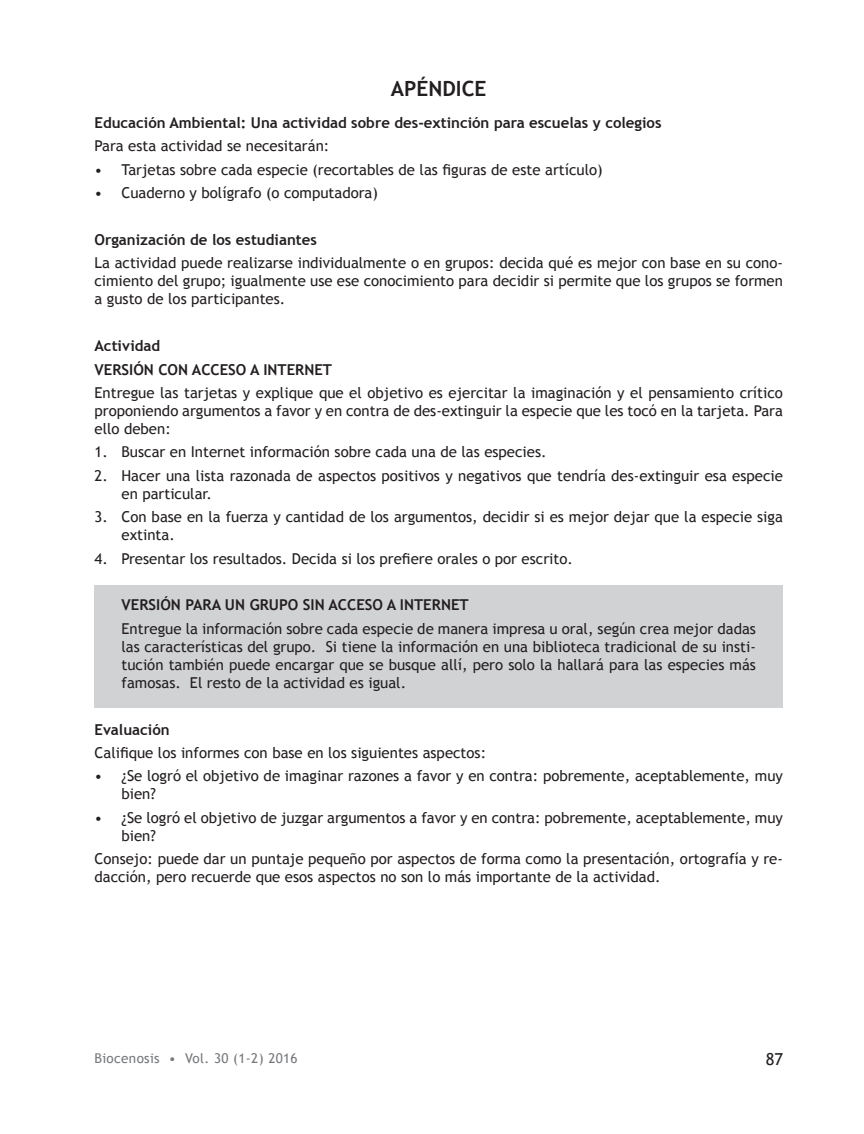
<style>
.page{position:relative;width:864px;height:1134px;background:#fff}
.page>*{position:absolute;margin:0;border:0;box-sizing:border-box;transform-origin:0 0}
._07-Subtitulo_1{font:700 21px "Trebuchet MS";color:#231f20}
.t1{font:16.5px "Trebuchet MS";color:#231f20}
._01A-TEXTO_NORMAL{font:15px/18px "Trebuchet MS";color:#231f20}
._01A-TEXTO_NORMAL-2{font:700 15px "Trebuchet MS";color:#231f20}
.t2{font:13.5px "Trebuchet MS";letter-spacing:.025em;color:#76787b}
</style>
<div class="page">
<div style="left:94px;top:585px;width:689px;height:122px;background:#d1d2d4"></div>
<p class="_07-Subtitulo_1" style="left:391px;top:76px;width:97px">APÉNDICE</p>
<p class="_01A-TEXTO_NORMAL-2" style="left:94px;top:113px;width:569px">Educación Ambiental: Una actividad sobre des-extinción para escuelas y colegios</p>
<p class="_01A-TEXTO_NORMAL" style="left:94px;top:137px;width:236px">Para esta actividad se necesitarán:</p>
<p class="_01A-TEXTO_NORMAL" style="left:94px;top:161px;width:510px">• Tarjetas sobre cada especie (recortables de las figuras de este artículo)</p>
<p class="_01A-TEXTO_NORMAL" style="left:94px;top:184px;width:285px">• Cuaderno y bolígrafo (o computadora)</p>
<p class="_01A-TEXTO_NORMAL-2" style="left:94px;top:230px;width:224px">Organización de los estudiantes</p>
<p class="_01A-TEXTO_NORMAL" style="left:94px;top:254px;width:690px;text-align:justify">La actividad puede realizarse individualmente o en grupos: decida qué es mejor con base en su cono&shy;cimiento del grupo; igualmente use ese conocimiento para decidir si permite que los grupos se formen a gusto de los participantes.</p>
<p class="_01A-TEXTO_NORMAL-2" style="left:94px;top:336px;width:67px">Actividad</p>
<p class="_01A-TEXTO_NORMAL-2" style="left:94px;top:360px;width:239px">VERSIÓN CON ACCESO A INTERNET</p>
<p class="_01A-TEXTO_NORMAL" style="left:94px;top:384px;width:690px;text-align:justify">Entregue las tarjetas y explique que el objetivo es ejercitar la imaginación y el pensamiento crítico proponiendo argumentos a favor y en contra de des-extinguir la especie que les tocó en la tarjeta. Para ello deben:</p>
<p class="_01A-TEXTO_NORMAL" style="left:94px;top:443px;width:454px">1. Buscar en Internet información sobre cada una de las especies.</p>
<p class="_01A-TEXTO_NORMAL" style="left:122px;top:467px;width:663px;text-indent:-27px">2. Hacer una lista razonada de aspectos positivos y negativos que tendría des-extinguir esa especie en particular.</p>
<p class="_01A-TEXTO_NORMAL" style="left:122px;top:508px;width:663px;text-indent:-27px">3. Con base en la fuerza y cantidad de los argumentos, decidir si es mejor dejar que la especie siga extinta.</p>
<p class="_01A-TEXTO_NORMAL" style="left:94px;top:549px;width:480px">4. Presentar los resultados. Decida si los prefiere orales o por escrito.</p>
<p class="_01A-TEXTO_NORMAL-2" style="left:122px;top:596px;width:349px">VERSIÓN PARA UN GRUPO SIN ACCESO A INTERNET</p>
<p class="_01A-TEXTO_NORMAL" style="left:122px;top:620px;width:636px;text-align:justify">Entregue la información sobre cada especie de manera impresa u oral, según crea mejor dadas las características del grupo. Si tiene la información en una biblioteca tradicional de su insti&shy;tución también puede encargar que se busque allí, pero solo la hallará para las especies más famosas. El resto de la actividad es igual.</p>
<p class="_01A-TEXTO_NORMAL-2" style="left:94px;top:720px;width:77px">Evaluación</p>
<p class="_01A-TEXTO_NORMAL" style="left:94px;top:744px;width:393px">Califique los informes con base en los siguientes aspectos:</p>
<p class="_01A-TEXTO_NORMAL" style="left:122px;top:767px;width:663px;text-indent:-27px">• ¿Se logró el objetivo de imaginar razones a favor y en contra: pobremente, aceptablemente, muy bien?</p>
<p class="_01A-TEXTO_NORMAL" style="left:122px;top:809px;width:663px;text-indent:-27px">• ¿Se logró el objetivo de juzgar argumentos a favor y en contra: pobremente, aceptablemente, muy bien?</p>
<p class="_01A-TEXTO_NORMAL" style="left:94px;top:850px;width:690px">Consejo: puede dar un puntaje pequeño por aspectos de forma como la presentación, ortografía y re&shy;dacción, pero recuerde que esos aspectos no son lo más importante de la actividad.</p>
<p class="t2" style="left:94px;top:1050px;width:205px">Biocenosis • Vol. 30 (1-2) 2016</p>
<p class="t1" style="left:766px;top:1049px;width:19px">87</p>
</div>
